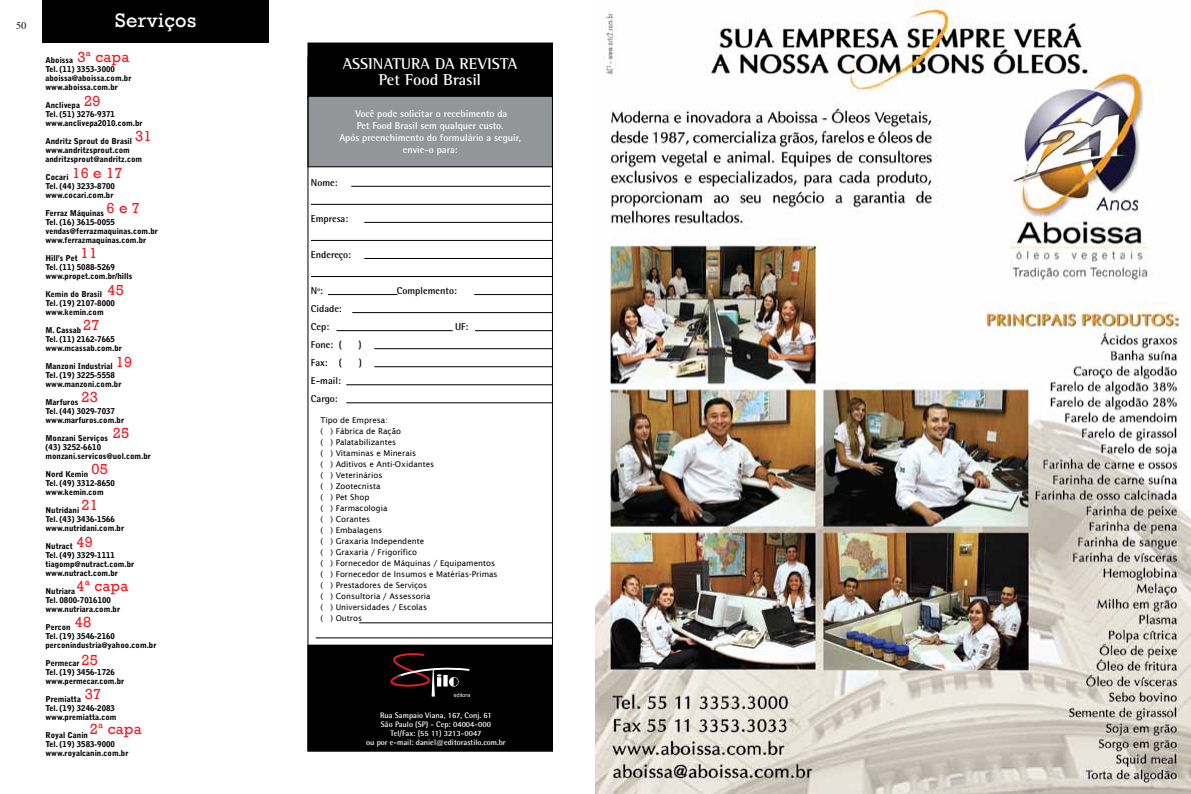
<style>
.page{position:relative;width:1191px;height:794px;background:#fff}
.page>*{position:absolute;margin:0;border:0;box-sizing:border-box;transform-origin:0 0}
.t1{font:20px "Rockwell";letter-spacing:.02em;color:#fff}
.t2{font:700 16px/16px "Rotis Semi Serif";color:#fff;text-align:center}
.t3{font:15px "Rockwell";letter-spacing:.02em;color:#ed1d24}
.t4{font:700 10px/12px "Rotis Semi Sans";color:#fff;text-align:center}
.t5{font:700 10px/18px "Rotis Semi Sans";color:#000}
.t6{font:10px "Times";color:#000}
.t7{font:900 8px/9px "Bell Gothic";color:#000}
.t8{font:8px/11px "Lucida Sans";color:#000}
.t9{font:700 8px/9px "Rotis Semi Sans";color:#fff;text-align:center}
</style>
<div class="page">
<div style="left:43px;top:0;width:226px;height:43px;background:#000"></div>
<div style="left:308px;top:43px;width:244px;height:55px;background:#000"></div>
<hr style="left:351px;top:186px;width:199px;height:1px;background:#000">
<hr style="left:336px;top:330px;width:117px;height:1px;background:#000">
<hr style="left:328px;top:294px;width:69px;height:1px;background:#000">
<hr style="left:359px;top:622px;width:194px;height:1px;background:#000">
<hr style="left:316px;top:637px;width:237px;height:1px;background:#000">
<hr style="left:311px;top:204px;width:242px;height:1px;background:#000">
<hr style="left:364px;top:222px;width:189px;height:1px;background:#000">
<hr style="left:364px;top:258px;width:189px;height:1px;background:#000">
<hr style="left:352px;top:312px;width:201px;height:1px;background:#000">
<hr style="left:475px;top:330px;width:78px;height:1px;background:#000">
<hr style="left:374px;top:348px;width:179px;height:1px;background:#000">
<hr style="left:374px;top:366px;width:179px;height:1px;background:#000">
<hr style="left:346px;top:384px;width:207px;height:1px;background:#000">
<hr style="left:346px;top:403px;width:207px;height:1px;background:#000">
<hr style="left:311px;top:240px;width:242px;height:1px;background:#000">
<hr style="left:311px;top:276px;width:242px;height:1px;background:#000">
<hr style="left:474px;top:294px;width:79px;height:1px;background:#000">
<div style="left:308px;top:96px;width:244px;height:71px;background:#939598"></div>
<div style="left:307px;top:96px;width:246px;height:71px;border:1px solid #000"></div>
<div style="left:308px;top:645px;width:244px;height:106px;background:#000"></div>
<svg style="left:390px;top:653px;width:80px;height:44px"></svg>
<img style="left:595px;top:0;width:596px;height:794px">
<div style="left:307px;top:57px;width:246px;height:694px;border:1px solid #000"></div>
<p class="t6" style="left:16px;top:16px;width:12px">50</p>
<h1 class="t1" style="left:115px;top:9px;width:83px">Serviços</h1>
<h3 class="t3" style="left:77px;top:48px;width:53px">3ª capa</h3>
<h3 class="t3" style="left:84px;top:93px;width:18px">29</h3>
<h3 class="t3" style="left:135px;top:127px;width:18px">31</h3>
<h3 class="t3" style="left:72px;top:164px;width:52px">16 e 17</h3>
<h3 class="t3" style="left:107px;top:200px;width:35px">6 e 7</h3>
<p class="t7" style="left:46px;top:55px;width:87px">Aboissa<br>Tel. (11) 3353-3000 aboissa@aboissa.com.br www.aboissa.com.br</p>
<p class="t7" style="left:46px;top:100px;width:99px">Anclivepa<br>Tel. (51) 3276-9371 www.anclivepa2010.com.br</p>
<p class="t7" style="left:46px;top:136px;width:98px">Andritz Sprout do Brasil www.andritzsprout.com andritzsprout@andritz.com</p>
<p class="t7" style="left:46px;top:172px;width:71px">Cocari<br>Tel. (44) 3233-8700 www.cocari.com.br</p>
<p class="t7" style="left:46px;top:208px;width:114px">Ferraz Máquinas<br>Tel. (16) 3615-0055 vendas@ferrazmaquinas.com.br www.ferrazmaquinas.com.br</p>
<p class="t7" style="left:46px;top:253px;width:88px">Hill’s Pet<br>Tel. (11) 5088-5269 www.propet.com.br/hills</p>
<p class="t7" style="left:46px;top:289px;width:71px">Kemin do Brasil<br>Tel. (19) 2107-8000 www.kemin.com</p>
<p class="t7" style="left:46px;top:325px;width:78px">M. Cassab<br>Tel. (11) 2162-7665 www.mcassab.com.br</p>
<p class="t7" style="left:46px;top:361px;width:77px">Manzoni Industrial<br>Tel. (19) 3225-5558 www.manzoni.com.br</p>
<p class="t7" style="left:46px;top:397px;width:80px">Marfuros<br>Tel. (44) 3029-7037 www.marfuros.com.br</p>
<p class="t7" style="left:46px;top:433px;width:107px">Monzani Serviços<br>(43) 3252-6610 monzani.servicos@uol.com.br</p>
<p class="t7" style="left:46px;top:469px;width:71px">Nord Kemin<br>Tel. (49) 3312-8650 www.kemin.com</p>
<p class="t7" style="left:46px;top:505px;width:80px">Nutridani<br>Tel. (43) 3436-1566 www.nutridani.com.br</p>
<p class="t7" style="left:46px;top:541px;width:90px">Nutract<br>Tel. (49) 3329-1111 tiagomp@nutract.com.br www.nutract.com.br</p>
<p class="t7" style="left:46px;top:586px;width:76px">Nutriara<br>Tel. 0800-7016100 www.nutriara.com.br</p>
<p class="t7" style="left:46px;top:622px;width:112px">Percon<br>Tel. (19) 3546-2160 perconindustria@yahoo.com.br</p>
<p class="t7" style="left:46px;top:658px;width:80px">Permecar<br>Tel. (19) 3456-1726 www.permecar.com.br</p>
<p class="t7" style="left:46px;top:694px;width:73px">Premiatta<br>Tel. (19) 3246-2083 www.premiatta.com</p>
<p class="t7" style="left:46px;top:730px;width:84px">Royal Canin<br>Tel. (19) 3583-9000 www.royalcanin.com.br</p>
<h3 class="t3" style="left:81px;top:245px;width:18px">11</h3>
<h3 class="t3" style="left:107px;top:281px;width:18px">45</h3>
<h3 class="t3" style="left:83px;top:316px;width:18px">27</h3>
<h3 class="t3" style="left:116px;top:353px;width:18px">19</h3>
<h3 class="t3" style="left:81px;top:388px;width:18px">23</h3>
<h3 class="t3" style="left:113px;top:424px;width:18px">25</h3>
<h3 class="t3" style="left:91px;top:460px;width:18px">05</h3>
<h3 class="t3" style="left:81px;top:497px;width:18px">21</h3>
<h3 class="t3" style="left:76px;top:533px;width:18px">49</h3>
<h3 class="t3" style="left:77px;top:577px;width:53px">4ª capa</h3>
<h3 class="t3" style="left:75px;top:613px;width:18px">48</h3>
<h3 class="t3" style="left:81px;top:651px;width:18px">25</h3>
<h3 class="t3" style="left:85px;top:686px;width:18px">37</h3>
<h3 class="t3" style="left:90px;top:720px;width:53px">2ª capa</h3>
<h2 class="t2" style="left:343px;top:55px;width:176px">ASSINATURA DA REVISTA<br>Pet Food Brasil</h2>
<p class="t4" style="left:339px;top:107px;width:183px">Você pode solicitar o recebimento da<br>Pet Food Brasil sem qualquer custo.<br>Após preenchimento do formulário a seguir, envie-o para:</p>
<p class="t5" style="left:311px;top:174px;width:28px">Nome:</p>
<p class="t5" style="left:311px;top:210px;width:39px">Empresa:</p>
<p class="t5" style="left:311px;top:246px;width:42px">Endereço:</p>
<p class="t5" style="left:311px;top:282px;width:14px">Nº:</p>
<p class="t5" style="left:397px;top:282px;width:61px">Complemento:</p>
<p class="t5" style="left:311px;top:300px;width:32px">Cidade:<br>Cep:</p>
<p class="t5" style="left:455px;top:318px;width:15px">UF:</p>
<p class="t5" style="left:311px;top:336px;width:32px">Fone: (</p>
<p class="t5" style="left:359px;top:336px;width:5px">)</p>
<p class="t5" style="left:311px;top:354px;width:32px">Fax: (</p>
<p class="t5" style="left:359px;top:354px;width:5px">)</p>
<p class="t5" style="left:311px;top:372px;width:31px">E-mail:<br>Cargo:</p>
<p class="t8" style="left:320px;top:415px;width:179px">Tipo de Empresa:<br>( ) Fábrica de Ração<br>( ) Palatabilizantes<br>( ) Vitaminas e Minerais<br>( ) Aditivos e Anti-Oxidantes<br>( ) Veterinários<br>( ) Zootecnista<br>( ) Pet Shop<br>( ) Farmacologia<br>( ) Corantes<br>( ) Embalagens<br>( ) Graxaria Independente<br>( ) Graxaria / Frigorífico<br>( ) Fornecedor de Máquinas / Equipamentos ( ) Fornecedor de Insumos e Matérias-Primas ( ) Prestadores de Serviços<br>( ) Consultoria / Assessoria<br>( ) Universidades / Escolas<br>( ) Outros</p>
<p class="t9" style="left:366px;top:710px;width:141px">Rua Sampaio Viana, 167, Conj. 61<br>São Paulo (SP) - Cep: 04004-000<br>Tel/Fax: (55 11) 3213-0047<br>ou por e-mail: daniel@editorastilo.com.br</p>
</div>
